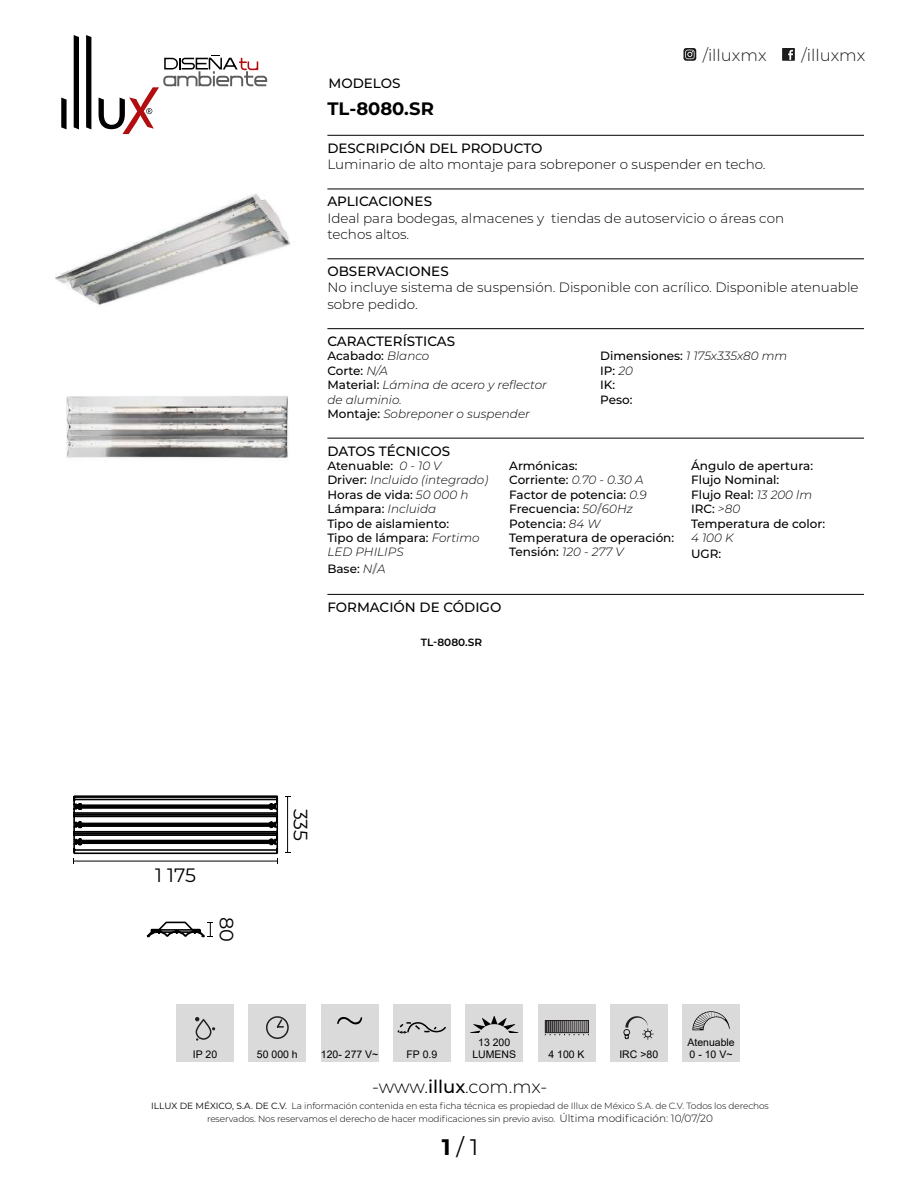
<style>
.page{position:relative;width:918px;height:1188px;background:#fff}
.page>*{position:absolute;margin:0;border:0;box-sizing:border-box;transform-origin:0 0}
.t1{font:22.5px "Montserrat";color:#000}
.t2{font:19.35px "Montserrat";letter-spacing:-.005em;color:#000}
.t3{font:300 18px "Montserrat";letter-spacing:-.005em;color:#000}
.t4{font:700 18px "Montserrat";color:#000}
.t5{font:300 16.5px "Montserrat";color:#1c1c1c}
.t6{font:300 13.5px/16.2px "Montserrat";color:#000}
.t7{font:500 13.5px "Montserrat";color:#000}
.t8{font:500 12px/14.4px "Montserrat";color:#000}
.t9{font:italic 300 12px/14.4px "Montserrat";color:#000}
.t10{font:10.5px/12px "Arial";color:#000}
.t11{font:600 10.5px "Montserrat";color:#000}
.t12{font:300 9px/12.6px "Montserrat";letter-spacing:-.01em;color:#000;text-align:center}
.s1{font-weight:500;font-style:normal}
.s2{font-weight:300;font-style:italic}
.s3{font-weight:700;color:#878787}
.s4{font-weight:500}
.s5{font-weight:400}
.s6{font-size:10.5px}
.s7{font-weight:700}
</style>
<div class="page">
<svg style="left:684px;top:48px;width:12px;height:13px"></svg>
<svg style="left:782px;top:48px;width:13px;height:13px"></svg>
<svg style="left:61px;top:98px;width:6px;height:31px"></svg>
<svg style="left:74px;top:35px;width:5px;height:94px"></svg>
<svg style="left:86px;top:35px;width:5px;height:94px"></svg>
<svg style="left:99px;top:55px;width:168px;height:79px"></svg>
<hr style="left:287px;top:797px;width:1px;height:56px;background:#000">
<svg style="left:73px;top:795px;width:206px;height:69px"></svg>
<svg style="left:146px;top:921px;width:67px;height:17px"></svg>
<img style="left:66px;top:396px;width:223px;height:65px">
<img style="left:55px;top:194px;width:236px;height:111px">
<hr style="left:327px;top:135px;width:537px;height:1px;background:#000">
<hr style="left:327px;top:189px;width:537px;height:1px;background:#000">
<hr style="left:327px;top:258px;width:537px;height:1px;background:#000">
<hr style="left:327px;top:328px;width:537px;height:1px;background:#000">
<hr style="left:327px;top:438px;width:537px;height:1px;background:#000">
<hr style="left:327px;top:594px;width:537px;height:1px;background:#000">
<div style="left:321px;top:1005px;width:58px;height:57px;background:#dadada"></div>
<svg style="left:337px;top:1017px;width:25px;height:7px"></svg>
<div style="left:465px;top:1005px;width:58px;height:57px;background:#dadada"></div>
<svg style="left:470px;top:1016px;width:48px;height:17px"></svg>
<div style="left:249px;top:1005px;width:57px;height:57px;background:#dadada"></div>
<svg style="left:266px;top:1016px;width:23px;height:23px"></svg>
<div style="left:176px;top:1005px;width:58px;height:57px;background:#dadada"></div>
<div style="left:196px;top:1019px;width:15px;height:21px;border:2px solid #231f20;border-radius:7px"></div>
<svg style="left:195px;top:1017px;width:4px;height:4px"></svg>
<div style="left:610px;top:1005px;width:58px;height:57px;background:#dadada"></div>
<svg style="left:623px;top:1016px;width:31px;height:24px"></svg>
<div style="left:393px;top:1005px;width:58px;height:57px;background:#dadada"></div>
<svg style="left:397px;top:1022px;width:49px;height:12px"></svg>
<div style="left:538px;top:1005px;width:57px;height:57px;background:#dadada"></div>
<svg style="left:545px;top:1020px;width:44px;height:15px"></svg>
<div style="left:682px;top:1005px;width:58px;height:57px;background:#dadada"></div>
<svg style="left:692px;top:1011px;width:38px;height:19px"></svg>
<p class="t7" style="left:328px;top:73px;width:73px">MODELOS</p>
<h3 class="t5" style="left:703px;top:44px;width:65px">/illuxmx</h3>
<h3 class="t5" style="left:801px;top:44px;width:65px">/illuxmx</h3>
<h3 class="t4" style="left:327px;top:96px;width:108px">TL-8080.SR</h3>
<p class="t7" style="left:327px;top:138px;width:217px">DESCRIPCIÓN DEL PRODUCTO</p>
<p class="t6" style="left:327px;top:156px;width:440px">Luminario de alto montaje para sobreponer o suspender en techo.</p>
<p class="t7" style="left:327px;top:192px;width:106px">APLICACIONES</p>
<p class="t6" style="left:327px;top:209px;width:458px">Ideal para bodegas, almacenes y tiendas de autoservicio o áreas con techos altos.</p>
<p class="t7" style="left:327px;top:262px;width:123px">OBSERVACIONES</p>
<p class="t6" style="left:327px;top:279px;width:533px">No incluye sistema de suspensión. Disponible con acrílico. Disponible atenuable sobre pedido.</p>
<p class="t7" style="left:327px;top:332px;width:129px">CARACTERÍSTICAS</p>
<p class="t9" style="left:327px;top:349px;width:221px"><span class="s1">Acabado:</span> Blanco<br><span class="s1">Corte:</span> N/A<br><span class="s1">Material:</span> Lámina de acero y reflector de aluminio.<br><span class="s1">Montaje:</span> Sobreponer o suspender</p>
<p class="t8" style="left:600px;top:349px;width:189px">Dimensiones: <span class="s2">1 175x335x80 mm<br></span>IP: <span class="s2">20<br></span>IK:<br>Peso:</p>
<p class="t7" style="left:327px;top:441px;width:124px">DATOS TÉCNICOS</p>
<p class="t8" style="left:327px;top:458px;width:162px">Atenuable: <span class="s2">0 - 10 V<br></span>Driver: <span class="s2">Incluido (integrado)<br></span>Horas de vida: <span class="s2">50 000 h<br></span>Lámpara: <span class="s2">Incluida<br></span>Tipo de aislamiento:<br>Tipo de lámpara: <span class="s2">Fortimo<br>LED PHILIPS</span></p>
<p class="t8" style="left:327px;top:561px;width:60px">Base: <span class="s2">N</span><span class="s3">/</span><span class="s2">A</span></p>
<p class="t8" style="left:509px;top:458px;width:166px">Armónicas:<br>Corriente: <span class="s2">0.70 - 0.30 A<br></span>Factor de potencia: <span class="s2">0.9<br></span>Frecuencia: <span class="s2">50</span><span class="s3">/</span><span class="s2">60Hz<br></span>Potencia: <span class="s2">84 W<br></span>Temperatura de operación:<br>Tensión: <span class="s2">120 - 277 V</span></p>
<p class="t8" style="left:691px;top:458px;width:136px">Ángulo de apertura:<br>Flujo Nominal:<br>Flujo Real: <span class="s2">13 200 lm<br></span>IRC: <span class="s2">&gt;80<br></span>Temperatura de color:</p>
<p class="t9" style="left:691px;top:530px;width:44px">4 100 K</p>
<p class="t8" style="left:691px;top:546px;width:32px">UGR:</p>
<p class="t7" style="left:327px;top:598px;width:175px">FORMACIÓN DE CÓDIGO</p>
<p class="t11" style="left:421px;top:634px;width:63px">TL-8080.SR</p>
<h2 class="t2" style="left:155px;top:862px;width:42px">1 175</h2>
<h2 class="t2" style="left:240px;top:917px;width:27px;rotate:90deg">80</h2>
<h2 class="t2" style="left:314px;top:809px;width:34px;rotate:90deg">335</h2>
<p class="t10" style="left:478px;top:1036px;width:34px">13 200</p>
<p class="t10" style="left:193px;top:1048px;width:26px">IP 20</p>
<p class="t10" style="left:257px;top:1048px;width:42px">50 000 h</p>
<p class="t10" style="left:407px;top:1048px;width:32px">FP 0.9</p>
<p class="t10" style="left:472px;top:1048px;width:45px">LUMENS</p>
<p class="t10" style="left:548px;top:1048px;width:38px">4 100 K</p>
<p class="t10" style="left:619px;top:1048px;width:40px">IRC &gt;80</p>
<p class="t10" style="left:687px;top:1036px;width:49px">Atenuable<br>0 - 10 V~</p>
<p class="t10" style="left:321px;top:1048px;width:59px">120- 277 V~</p>
<h3 class="t3" style="left:372px;top:1075px;width:177px">-www.<span class="s4">illux</span>.com.mx-</h3>
<p class="t12" style="left:151px;top:1099px;width:619px"><span class="s5">ILLUX DE MÉXICO, S.A. DE C.V.</span> La información contenida en esta ficha técnica es propiedad de Illux de México S.A. de C.V. Todos los derechos reservados. Nos reservamos el derecho de hacer modificaciones sin previo aviso. <span class="s6">Última modificación: 10/07/20</span></p>
<h1 class="t1" style="left:442px;top:1132px;width:38px"><span class="s7">1</span> / 1</h1>
</div>
